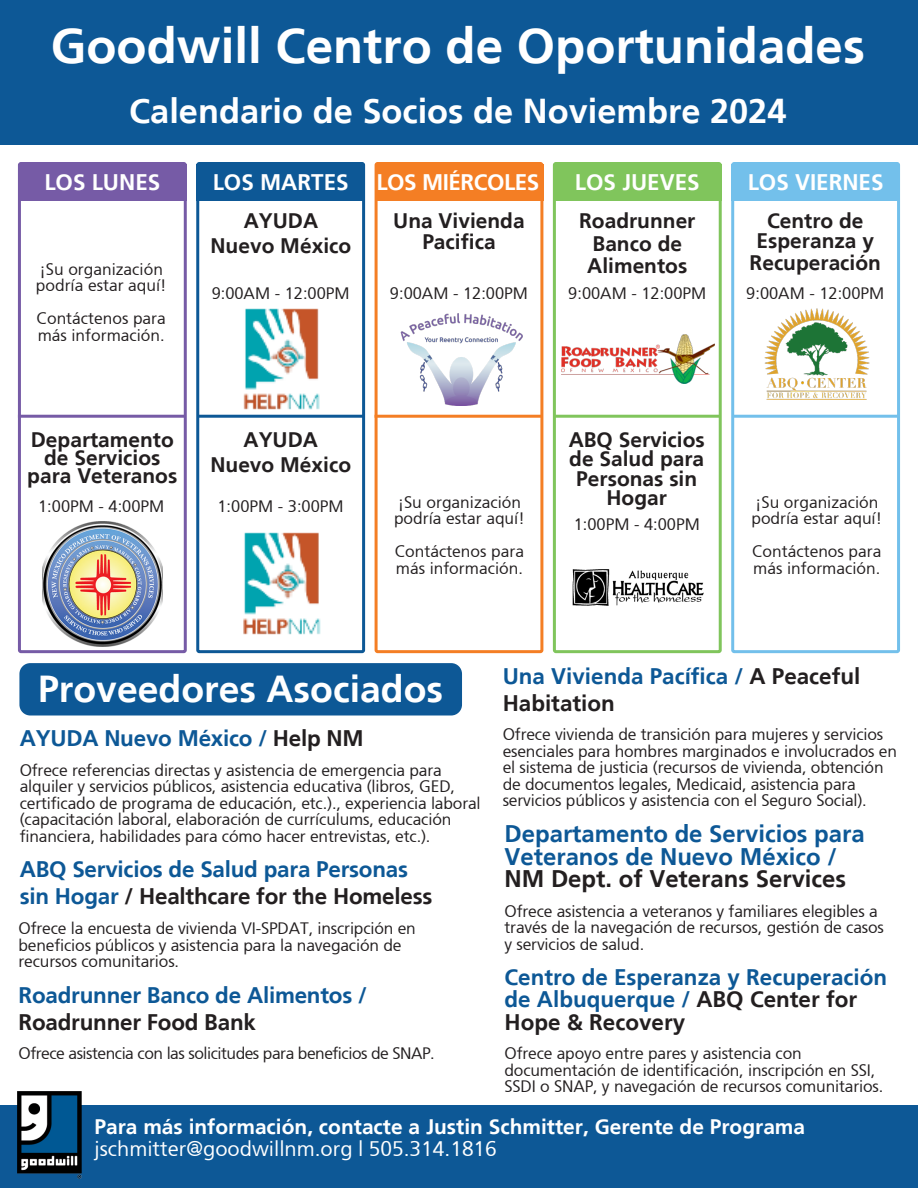
<style>
.page{position:relative;width:918px;height:1188px;background:#fff}
.page>*{position:absolute;margin:0;border:0;box-sizing:border-box;transform-origin:0 0}
.t1{font:49.5px "Weissach Bold SWFTE";color:#fff}
.t2{font:37.5px "Weissach Bold SWFTE";color:#fff}
.t3{font:34.5px "Weissach Bold SWFTE";color:#fff}
.t4{font:24px/22.5px "Weissach Bold SWFTE";color:#0d5896}
.t5{font:22.5px/27px "Weissach Bold SWFTE";letter-spacing:-.01em;color:#0d5896}
.t6{font:22.5px "Weissach Bold SWFTE";color:#fff}
.t7{font:22.5px "Weissach Bold SWFTE";letter-spacing:-.02em;color:#fff}
.t8{font:21px/19.5px "Weissach Bold SWFTE";color:#231f20;text-align:center}
.t9{font:21px/22.5px "Weissach Bold SWFTE";color:#fff}
.t10{font:16.5px/16.5px "Weissach Regular SWFTE";letter-spacing:-.01em;color:#231f20}
.t11{font:16.5px "Weissach Regular SWFTE";letter-spacing:-.03em;color:#231f20}
.s1{color:#231f20}
.s2{font-family:"Weissach Regular SWFTE"}
</style>
<div class="page">
<div style="left:19px;top:663px;width:443px;height:52px;background:#0d5896;border-radius:11px"></div>
<div style="left:0;top:0;width:918px;height:145px;background:#0d5896"></div>
<div style="left:18px;top:165px;width:169px;height:36px;background:#765ba6"></div>
<div style="left:196px;top:165px;width:169px;height:36px;background:#0d5896"></div>
<div style="left:375px;top:165px;width:168px;height:36px;background:#f47e24"></div>
<div style="left:553px;top:165px;width:169px;height:36px;background:#80c55c"></div>
<div style="left:731px;top:165px;width:169px;height:36px;background:#73c0eb"></div>
<div style="left:18px;top:162px;width:169px;height:491px;border:3px solid #765ba6;border-radius:2px"></div>
<div style="left:196px;top:162px;width:169px;height:491px;border:3px solid #0d5896;border-radius:2px"></div>
<div style="left:375px;top:162px;width:168px;height:491px;border:3px solid #f47e24;border-radius:2px"></div>
<div style="left:553px;top:162px;width:169px;height:491px;border:3px solid #80c55c;border-radius:2px"></div>
<div style="left:731px;top:162px;width:169px;height:491px;border:3px solid #73c0eb;border-radius:2px"></div>
<img style="left:42px;top:522px;width:121px;height:125px">
<hr style="left:18px;top:415px;width:167px;height:3px;background:#765ba6">
<hr style="left:197px;top:415px;width:167px;height:3px;background:#0d5896">
<hr style="left:375px;top:415px;width:166px;height:3px;background:#f47e24">
<hr style="left:554px;top:415px;width:166px;height:3px;background:#80c55c">
<hr style="left:732px;top:415px;width:167px;height:3px;background:#73c0eb">
<img style="left:243px;top:308px;width:77px;height:102px">
<img style="left:400px;top:313px;width:123px;height:93px">
<img style="left:572px;top:569px;width:132px;height:37px">
<img style="left:764px;top:308px;width:106px;height:92px">
<div style="left:0;top:1106px;width:918px;height:82px;background:#0d5896"></div>
<img style="left:18px;top:1091px;width:63px;height:88px">
<img style="left:562px;top:334px;width:152px;height:50px">
<img style="left:243px;top:532px;width:78px;height:103px">
<p class="t1" style="left:51px;top:17px;width:816px">Goodwill Centro de Oportunidades</p>
<p class="t3" style="left:129px;top:91px;width:659px">Calendario de Socios de Noviembre 2024</p>
<p class="t6" style="left:44px;top:169px;width:117px">LOS LUNES</p>
<p class="t6" style="left:213px;top:169px;width:137px">LOS MARTES</p>
<p class="t7" style="left:377px;top:169px;width:164px">LOS MIÉRCOLES</p>
<p class="t6" style="left:575px;top:169px;width:126px">LOS JUEVES</p>
<p class="t6" style="left:748px;top:169px;width:137px">LOS VIERNES</p>
<p class="t10" style="left:36px;top:260px;width:132px">¡Su organización podría estar aquí!</p>
<p class="t10" style="left:37px;top:310px;width:131px">Contáctenos para más información.</p>
<p class="t8" style="left:211px;top:208px;width:142px;line-height:25.2px">AYUDA<br>Nuevo México</p>
<p class="t10" style="left:212px;top:284px;width:140px">9:00AM - 12:00PM</p>
<p class="t8" style="left:27px;top:430px;width:152px;line-height:18px">Departamento de Servicios para Veteranos</p>
<p class="t10" style="left:38px;top:498px;width:128px">1:00PM - 4:00PM</p>
<p class="t8" style="left:210px;top:427px;width:142px;line-height:25.2px">AYUDA<br>Nuevo México</p>
<p class="t10" style="left:218px;top:498px;width:128px">1:00PM - 3:00PM</p>
<p class="t8" style="left:393px;top:210px;width:133px;line-height:21px">Una Vivienda<br>Pacifica</p>
<p class="t10" style="left:390px;top:284px;width:140px">9:00AM - 12:00PM</p>
<p class="t10" style="left:394px;top:494px;width:132px">¡Su organización podría estar aquí!</p>
<p class="t10" style="left:395px;top:543px;width:131px">Contáctenos para más información.</p>
<p class="t8" style="left:579px;top:211px;width:118px">Roadrunner</p>
<p class="t8" style="left:587px;top:232px;width:102px;line-height:22.5px;text-align:left">Banco de<br>Alimentos</p>
<p class="t10" style="left:568px;top:284px;width:140px">9:00AM - 12:00PM</p>
<p class="t8" style="left:757px;top:211px;width:119px">Centro de<br>Esperanza y</p>
<p class="t8" style="left:750px;top:253px;width:133px">Recuperación</p>
<p class="t10" style="left:746px;top:284px;width:140px">9:00AM - 12:00PM</p>
<p class="t8" style="left:569px;top:430px;width:138px">ABQ Servicios de Salud para<br>Personas sin<br>Hogar</p>
<p class="t10" style="left:574px;top:516px;width:128px">1:00PM - 4:00PM</p>
<p class="t10" style="left:751px;top:494px;width:132px">¡Su organización podría estar aquí!</p>
<p class="t10" style="left:752px;top:543px;width:131px">Contáctenos para más información.</p>
<p class="t2" style="left:38px;top:667px;width:406px">Proveedores Asociados</p>
<p class="t5" style="left:20px;top:724px;width:346px">AYUDA Nuevo México / <span class="s1">Help NM</span></p>
<p class="t10" style="left:20px;top:762px;width:463px">Ofrece referencias directas y asistencia de emergencia para alquiler y servicios públicos, asistencia educativa (libros, GED, certificado de programa de educación, etc.)., experiencia laboral (capacitación laboral, elaboración de currículums, educación financiera, habilidades para cómo hacer entrevistas, etc.).</p>
<p class="t5" style="left:20px;top:856px;width:414px">ABQ Servicios de Salud para Personas sin Hogar <span class="s1">/ Healthcare for the Homeless</span></p>
<p class="t10" style="left:19px;top:920px;width:399px">Ofrece la encuesta de vivienda VI-SPDAT, inscripción en beneficios públicos y asistencia para la navegación de recursos comunitarios.</p>
<p class="t5" style="left:19px;top:981px;width:350px">Roadrunner Banco de Alimentos /<br><span class="s1">Roadrunner Food Bank</span></p>
<p class="t11" style="left:19px;top:1044px;width:418px">Ofrece asistencia con las solicitudes para beneficios de SNAP.</p>
<p class="t5" style="left:503px;top:662px;width:359px">Una Vivienda Pacífica / <span class="s1">A Peaceful<br>Habitation</span></p>
<p class="t10" style="left:503px;top:726px;width:396px">Ofrece vivienda de transición para mujeres y servicios esenciales para hombres marginados e involucrados en el sistema de justicia (recursos de vivienda, obtención de documentos legales, Medicaid, asistencia para servicios públicos y asistencia con el Seguro Social).</p>
<p class="t4" style="left:505px;top:823px;width:362px">Departamento de Servicios para<br>Veteranos de Nuevo México /<br><span class="s1">NM Dept. of Veterans Services</span></p>
<p class="t10" style="left:505px;top:903px;width:381px">Ofrece asistencia a veteranos y familiares elegibles a través de la navegación de recursos, gestión de casos y servicios de salud.</p>
<p class="t5" style="left:505px;top:966px;width:384px;line-height:22.5px">Centro de Esperanza y Recuperación de Albuquerque / <span class="s1">ABQ Center for<br>Hope &amp; Recovery</span></p>
<p class="t10" style="left:505px;top:1045px;width:380px">Ofrece apoyo entre pares y asistencia con documentación de identificación, inscripción en SSI,<br>SSDI o SNAP, y navegación de recursos comunitarios.</p>
<p class="t9" style="left:94px;top:1115px;width:712px">Para más información, contacte a Justin Schmitter, Gerente de Programa <span class="s2">jschmitter@goodwillnm.org | 505.314.1816</span></p>
</div>
